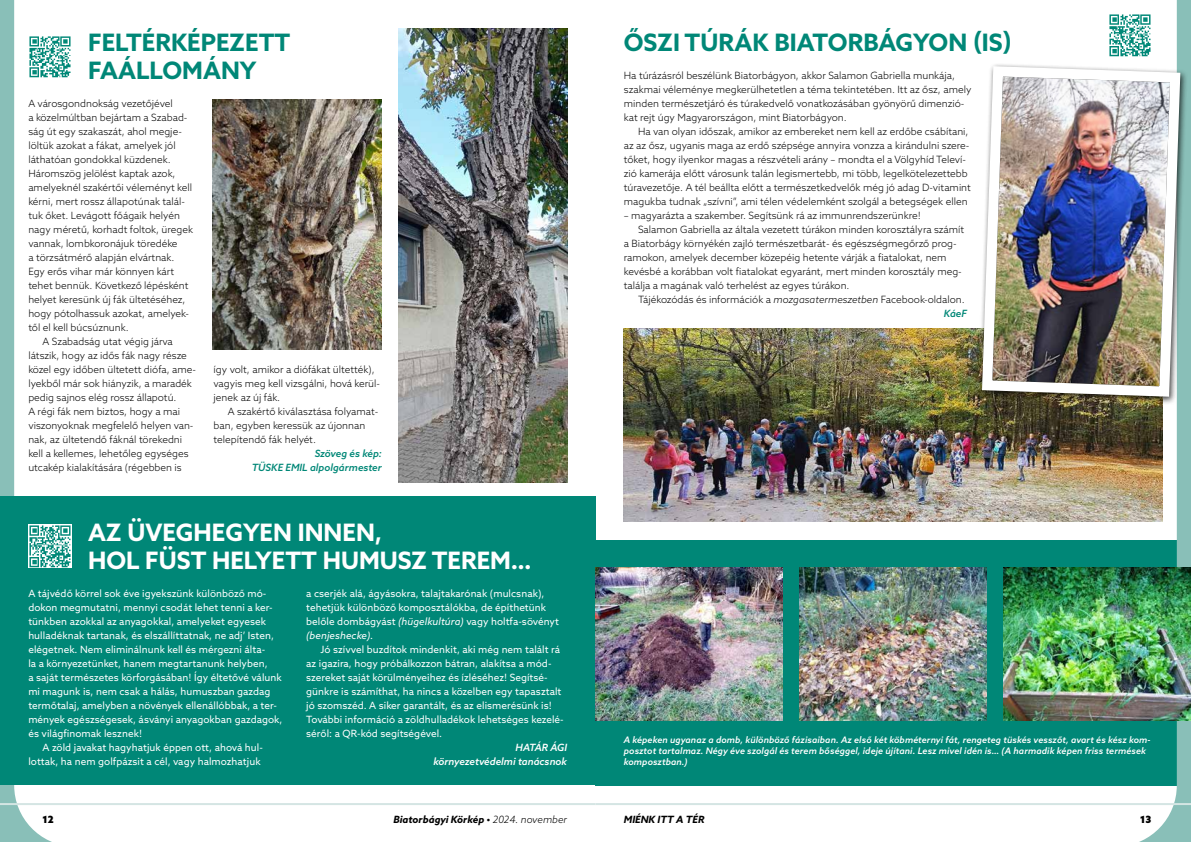
<style>
.page{position:relative;width:1191px;height:842px;background:#fff}
.page>*{position:absolute;margin:0;border:0;box-sizing:border-box;transform-origin:0 0}
.t1{font:700 24px/28px "Azo Sans";color:#008777}
.t2{font:700 24px/28px "Azo Sans";color:#fff}
.t3{font:300 10px/14px "Azo Sans";color:#000}
.t4{font:10px/14px "Azo Sans";letter-spacing:.005em;color:#fff}
.t5{font:italic 700 10px "Azo Sans";color:#000}
.t6{font:italic 500 10px/14px "Azo Sans";color:#008777;text-align:right}
.t7{font:italic 500 10px/14px "Azo Sans";color:#fff;text-align:right}
.t8{font:900 10px "Azo Sans";color:#000}
.t9{font:italic 500 9px/11px "Azo Sans";letter-spacing:.01em;color:#fff}
.s1{font-style:italic}
.s2{font-weight:300}
</style>
<div class="page">
<div style="left:595px;top:540px;width:596px;height:245px;background:#008777"></div>
<svg style="left:0;top:0;width:76px;height:842px"></svg>
<hr style="left:0;top:803px;width:595px;height:2px;background:#d4e5e3">
<svg style="left:1115px;top:0;width:76px;height:842px"></svg>
<hr style="left:595px;top:803px;width:596px;height:2px;background:#d4e5e3">
<img style="left:624px;top:329px;width:538px;height:193px">
<div style="left:978px;top:62px;width:210px;height:343px;background:#000;opacity:.75"></div>
<img style="left:976px;top:61px;width:209px;height:341px">
<img style="left:212px;top:100px;width:170px;height:249px">
<img style="left:399px;top:28px;width:168px;height:454px">
<div style="left:0;top:497px;width:595px;height:288px;background:#008777"></div>
<img style="left:595px;top:567px;width:187px;height:153px">
<img style="left:799px;top:567px;width:187px;height:153px">
<img style="left:1003px;top:567px;width:188px;height:153px">
<img style="left:1109px;top:14px;width:42px;height:42px">
<img style="left:28px;top:524px;width:43px;height:43px">
<img style="left:28px;top:35px;width:43px;height:43px">
<h1 class="t1" style="left:88px;top:28px;width:204px">FELTÉRKÉPEZETT<br>FAÁLLOMÁNY</h1>
<p class="t3" style="left:28px;top:96px;width:146px">A városgondnokság vezetőjével</p>
<p class="t3" style="left:28px;top:110px;width:161px">a közelmúltban bejártam a Szabad-</p>
<p class="t3" style="left:28px;top:124px;width:155px">ság út egy szakaszát, ahol megje-</p>
<p class="t3" style="left:28px;top:138px;width:149px">löltük azokat a fákat, amelyek jól</p>
<p class="t3" style="left:28px;top:152px;width:144px">láthatóan gondokkal küzdenek.</p>
<p class="t3" style="left:28px;top:166px;width:149px">Háromszög jelölést kaptak azok,</p>
<p class="t3" style="left:28px;top:180px;width:165px">amelyeknél szakértői véleményt kell</p>
<p class="t3" style="left:28px;top:194px;width:158px">kérni, mert rossz állapotúnak talál-</p>
<p class="t3" style="left:28px;top:208px;width:153px">tuk őket. Levágott főágaik helyén</p>
<p class="t3" style="left:28px;top:222px;width:166px">nagy méretű, korhadt foltok, üregek</p>
<p class="t3" style="left:28px;top:236px;width:151px">vannak, lombkoronájuk töredéke</p>
<p class="t3" style="left:28px;top:250px;width:148px">a törzsátmérő alapján elvártnak.</p>
<p class="t3" style="left:28px;top:264px;width:147px">Egy erős vihar már könnyen kárt</p>
<p class="t3" style="left:28px;top:278px;width:162px">tehet bennük. Következő lépésként</p>
<p class="t3" style="left:28px;top:292px;width:159px">helyet keresünk új fák ültetéséhez,</p>
<p class="t3" style="left:28px;top:306px;width:162px">hogy pótolhassuk azokat, amelyek-</p>
<p class="t3" style="left:28px;top:320px;width:102px">től el kell búcsúznunk.</p>
<p class="t3" style="left:43px;top:334px;width:132px">A Szabadság utat végig járva</p>
<p class="t3" style="left:28px;top:348px;width:160px">látszik, hogy az idős fák nagy része</p>
<p class="t3" style="left:28px;top:362px;width:169px">közel egy időben ültetett diófa, ame-</p>
<p class="t3" style="left:28px;top:376px;width:165px">lyekből már sok hiányzik, a maradék</p>
<p class="t3" style="left:28px;top:390px;width:150px">pedig sajnos elég rossz állapotú.</p>
<p class="t3" style="left:28px;top:404px;width:153px">A régi fák nem biztos, hogy a mai</p>
<p class="t3" style="left:28px;top:418px;width:167px">viszonyoknak megfelelő helyen van-</p>
<p class="t3" style="left:28px;top:432px;width:155px">nak, az ültetendő fáknál törekedni</p>
<p class="t3" style="left:28px;top:446px;width:162px">kell a kellemes, lehetőleg egységes</p>
<p class="t3" style="left:28px;top:460px;width:155px">utcakép kialakítására (régebben is</p>
<p class="t3" style="left:214px;top:362px;width:168px">így volt, amikor a diófákat ültették), vagyis meg kell vizsgálni, hová kerül&shy;jenek az új fák.</p>
<p class="t3" style="left:214px;top:404px;width:166px;text-indent:14px">A szakértő kiválasztása folyamat&shy;ban, egyben keressük az újonnan telepítendő fák helyét.</p>
<p class="t6" style="left:252px;top:446px;width:132px">Szöveg és kép:<br>TÜSKE EMIL alpolgármester</p>
<h1 class="t1" style="left:624px;top:28px;width:389px">ŐSZI TÚRÁK BIATORBÁGYON (IS)</h1>
<p class="t3" style="left:624px;top:68px;width:349px">Ha túrázásról beszélünk Biatorbágyon, akkor Salamon Gabriella munkája, szakmai véleménye megkerülhetetlen a téma tekintetében. Itt az ősz, amely minden természetjáró és túrakedvelő vonatkozásában gyönyörű dimenzió&shy;kat rejt úgy Magyarországon, mint Biatorbágyon.</p>
<p class="t3" style="left:624px;top:124px;width:348px;text-indent:14px">Ha van olyan időszak, amikor az embereket nem kell az erdőbe csábítani, az az ősz, ugyanis maga az erdő szépsége annyira vonzza a kirándulni szere&shy;tőket, hogy ilyenkor magas a részvételi arány – mondta el a Völgyhíd Televí&shy;zió kamerája előtt városunk talán legismertebb, mi több, legelkötelezettebb túravezetője. A tél beállta előtt a természetkedvelők még jó adag D-vitamint magukba tudnak „szívni”, ami télen védelemként szolgál a betegségek ellen</p>
<p class="t3" style="left:624px;top:208px;width:298px">– magyarázta a szakember. Segítsünk rá az immunrendszerünkre!</p>
<p class="t3" style="left:638px;top:222px;width:328px">Salamon Gabriella az általa vezetett túrákon minden korosztályra számít</p>
<p class="t3" style="left:624px;top:236px;width:334px">a Biatorbágy környékén zajló természetbarát- és egészségmegőrző prog-</p>
<p class="t3" style="left:624px;top:250px;width:324px">ramokon, amelyek december közepéig hetente várják a fiatalokat, nem</p>
<p class="t3" style="left:624px;top:264px;width:339px">kevésbé a korábban volt fiatalokat egyaránt, mert minden korosztály meg-</p>
<p class="t3" style="left:624px;top:278px;width:227px">találja a magának való terhelést az egyes túrákon.</p>
<p class="t3" style="left:638px;top:292px;width:328px">Tájékozódás és információk a <span class="s1">mozgasatermeszetben</span> Facebook-oldalon.</p>
<p class="t6" style="left:944px;top:306px;width:25px">KáeF</p>
<h1 class="t2" style="left:88px;top:518px;width:445px">AZ ÜVEGHEGYEN INNEN,<br>HOL FÜST HELYETT HUMUSZ TEREM…</h1>
<p class="t4" style="left:28px;top:586px;width:239px">A tájvédő körrel sok éve igyekszünk különböző mó-</p>
<p class="t4" style="left:28px;top:600px;width:246px">dokon megmutatni, mennyi csodát lehet tenni a ker-</p>
<p class="t4" style="left:28px;top:614px;width:239px">tünkben azokkal az anyagokkal, amelyeket egyesek</p>
<p class="t4" style="left:28px;top:628px;width:247px">hulladéknak tartanak, és elszállíttatnak, ne adj’ Isten,</p>
<p class="t4" style="left:28px;top:642px;width:238px">elégetnek. Nem eliminálnunk kell és mérgezni álta-</p>
<p class="t4" style="left:28px;top:656px;width:241px">la a környezetünket, hanem megtartanunk helyben,</p>
<p class="t4" style="left:28px;top:670px;width:255px">a saját természetes körforgásában! Így éltetővé válunk</p>
<p class="t4" style="left:28px;top:684px;width:244px">mi magunk is, nem csak a hálás, humuszban gazdag</p>
<p class="t4" style="left:28px;top:698px;width:250px">termőtalaj, amelyben a növények ellenállóbbak, a ter-</p>
<p class="t4" style="left:28px;top:712px;width:256px">mények egészségesek, ásványi anyagokban gazdagok,</p>
<p class="t4" style="left:28px;top:726px;width:115px">és világfinomak lesznek!</p>
<p class="t4" style="left:43px;top:740px;width:222px">A zöld javakat hagyhatjuk éppen ott, ahová hul-</p>
<p class="t4" style="left:28px;top:754px;width:234px">lottak, ha nem golfpázsit a cél, vagy halmozhatjuk</p>
<p class="t4" style="left:306px;top:586px;width:254px">a cserjék alá, ágyásokra, talajtakarónak (mulcsnak), tehetjük különböző komposztálókba, de építhetünk belőle dombágyást <span class="s1">(hügelkultúra)</span> vagy holtfa-sövényt <span class="s1">(benjeshecke).</span></p>
<p class="t4" style="left:306px;top:642px;width:259px;text-indent:14px">Jó szívvel buzdítok mindenkit, aki még nem talált rá az igazira, hogy próbálkozzon bátran, alakítsa a mód&shy;szereket saját körülményeihez és ízléséhez! Segítsé&shy;günkre is számíthat, ha nincs a közelben egy tapasztalt jó szomszéd. A siker garantált, és az elismerésünk is!<br>További információ a zöldhulladékok lehetséges kezelé&shy;séről: a QR-kód segítségével.</p>
<p class="t7" style="left:433px;top:740px;width:135px">HATÁR ÁGI környezetvédelmi tanácsnok</p>
<p class="t9" style="left:624px;top:734px;width:528px">A képeken ugyanaz a domb, különböző fázisaiban. Az első két köbméternyi fát, rengeteg tüskés vesszőt, avart és kész kom&shy;posztot tartalmaz. Négy éve szolgál és terem bőséggel, ideje újítani. Lesz mivel idén is… (A harmadik képen friss termések komposztban.)</p>
<p class="t8" style="left:43px;top:813px;width:13px">12</p>
<p class="t5" style="left:393px;top:813px;width:175px">Biatorbágyi Körkép • <span class="s2">2024. november</span></p>
<p class="t5" style="left:624px;top:813px;width:82px">MIÉNK ITT A TÉR</p>
<p class="t8" style="left:1140px;top:813px;width:13px">13</p>
</div>
